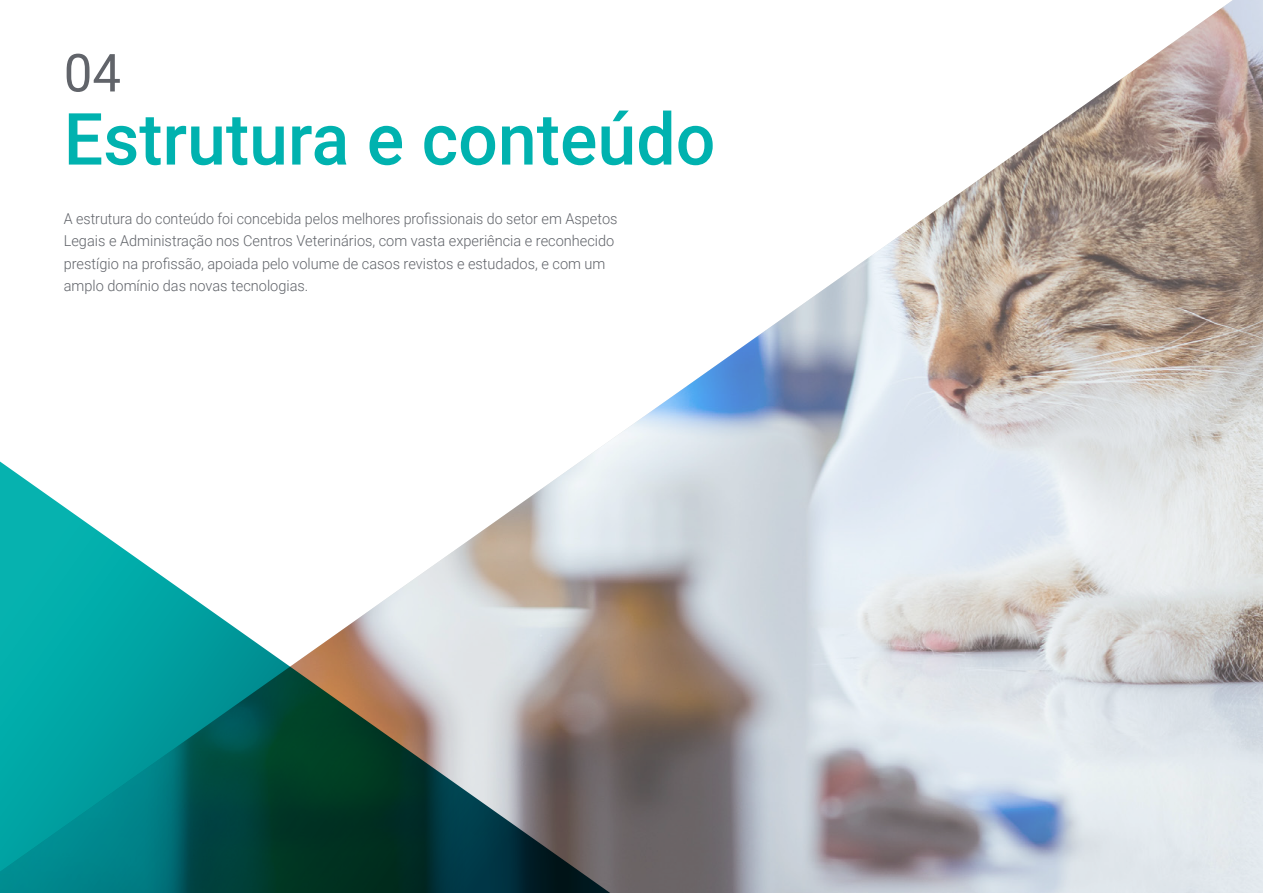
<style>
.page{position:relative;width:1263px;height:893px;background:#fff}
.page>*{position:absolute;margin:0;border:0;box-sizing:border-box;transform-origin:0 0}
.t1{font:500 72px "Roboto";color:#00b2af}
.t2{font:52.5px "Roboto";color:#61646a}
.t3{font:300 15px/22.5px "Roboto";color:#61646a;scale:.95 1}
</style>
<div class="page">
<img style="left:603px;top:0;width:660px;height:893px">
<svg style="left:0;top:446px;width:640px;height:447px"></svg>
<h2 class="t2" style="left:64px;top:36px;width:59px">04</h2>
<h1 class="t1" style="left:64px;top:89px;width:653px">Estrutura e conteúdo</h1>
<p class="t3" style="left:64px;top:207px;width:584px">A estrutura do conteúdo foi concebida pelos melhores profissionais do setor em Aspetos Legais e Administração nos Centros Veterinários, com vasta experiência e reconhecido prestígio na profissão, apoiada pelo volume de casos revistos e estudados, e com um amplo domínio das novas tecnologias.</p>
</div>
